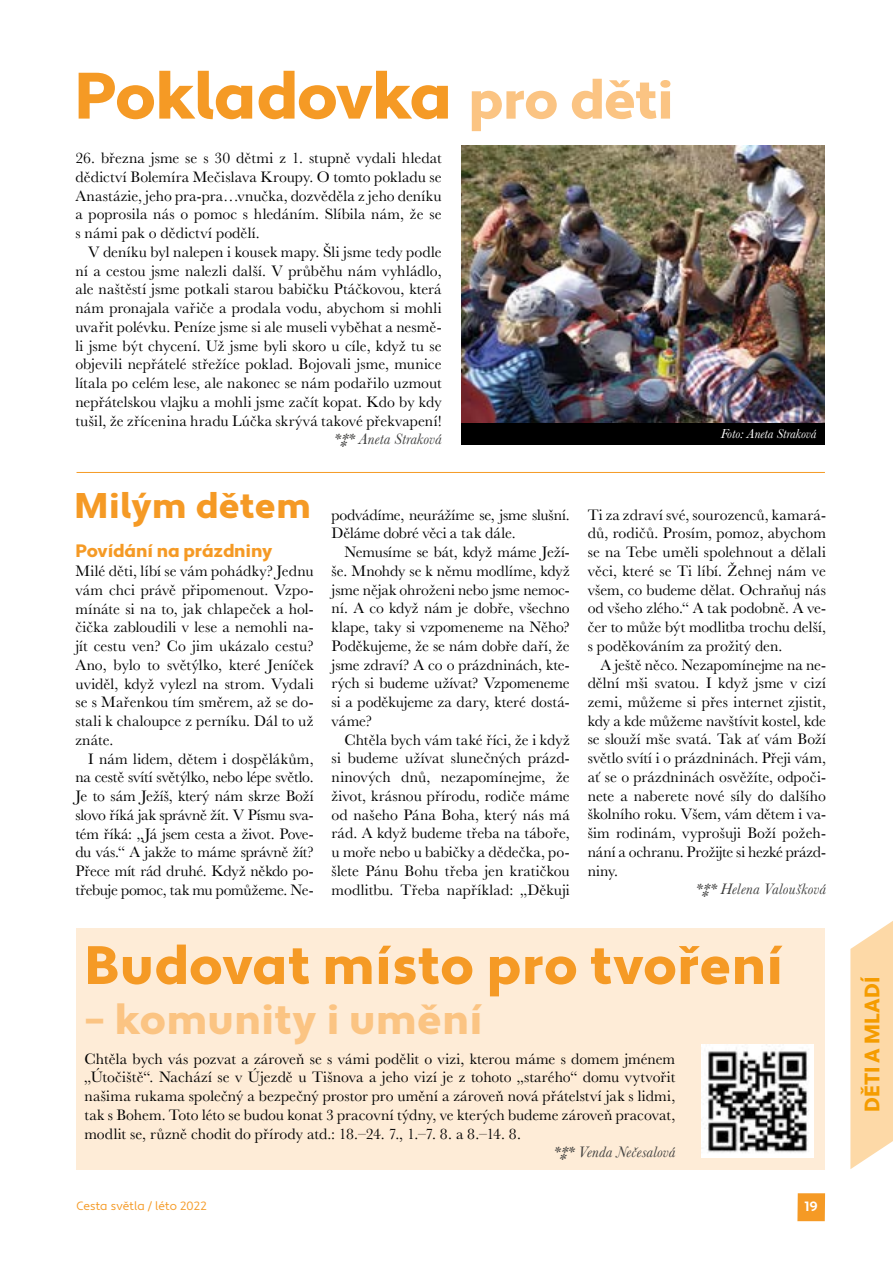
<style>
.page{position:relative;width:893px;height:1263px;background:#fff}
.page>*{position:absolute;margin:0;border:0;box-sizing:border-box;transform-origin:0 0}
.t1{font:900 65.55px "Apertura";letter-spacing:-.025em;color:#f59a25}
.t2{font:900 54px "Apertura";letter-spacing:.01em;color:#f59a25}
.t3{font:900 42px "Apertura";letter-spacing:.015em;color:#fbc483}
.t4{font:900 35.7px "Apertura";letter-spacing:.015em;color:#f59a25}
.t5{font:900 21px "Apertura";letter-spacing:.005em;color:#f59c00}
.t6{font:900 18px "Apertura";letter-spacing:-.005em;color:#f59a25}
.t7{font:15.75px/18.8px "Baskerville";color:#000;text-align:justify}
.t8{font:italic 15.75px "Baskerville";letter-spacing:.01em;color:#3c3c3b}
.t9{font:italic 13.5px "Baskerville";color:#fff}
.t10{font:700 13.5px "Apertura";color:#fff}
.t11{font:12px "Apertura";letter-spacing:-.005em;color:#f59a25}
.s1{font-size:54.6px;color:#fbc483}
</style>
<div class="page">
<div style="left:797px;top:1193px;width:28px;height:28px;background:#f59a25"></div>
<svg style="left:850px;top:921px;width:43px;height:248px;background:#fdddb1"></svg>
<div style="left:76px;top:928px;width:749px;height:241px;background:#feecd7"></div>
<hr style="left:77px;top:472px;width:748px;height:1px;background:#f59a25">
<img style="left:701px;top:1045px;width:112px;height:112px">
<img style="left:461px;top:146px;width:364px;height:277px">
<div style="left:461px;top:423px;width:364px;height:22px;background:#000"></div>
<h1 class="t1" style="left:74px;top:56px;width:601px">Pokladovka <span class="s1">pro děti</span></h1>
<p class="t7" style="left:75px;top:149px;width:368px">26. března jsme se s 30 dětmi z 1. stupně vydali hledat dědictví Bolemíra Mečislava Kroupy. O tomto pokladu se Anastázie, jeho pra-pra…vnučka, dozvěděla z jeho deníku a poprosila nás o pomoc s hledáním. Slíbila nám, že se s námi pak o dědictví podělí.</p>
<p class="t7" style="left:75px;top:243px;width:368px;text-indent:13px">V deníku byl nalepen i kousek mapy. Šli jsme tedy podle ní a cestou jsme nalezli další. V průběhu nám vyhládlo, ale naštěstí jsme potkali starou babičku Ptáčkovou, která nám pronajala vařiče a prodala vodu, abychom si mohli uvařit polévku. Peníze jsme si ale museli vyběhat a nesmě&shy;li jsme být chycení. Už jsme byli skoro u cíle, když tu se objevili nepřátelé střežíce poklad. Bojovali jsme, munice lítala po celém lese, ale nakonec se nám podařilo uzmout nepřátelskou vlajku a mohli jsme začít kopat. Kdo by kdy tušil, že zřícenina hradu Lúčka skrývá takové překvapení!</p>
<p class="t8" style="left:333px;top:429px;width:110px">*⁑* Aneta Straková</p>
<p class="t9" style="left:721px;top:425px;width:97px">Foto: Aneta Straková</p>
<h3 class="t4" style="left:74px;top:484px;width:238px">Milým dětem</h3>
<p class="t6" style="left:75px;top:540px;width:198px">Povídání na prázdniny</p>
<p class="t7" style="left:75px;top:562px;width:240px">Milé děti, líbí se vám pohádky? Jednu vám chci právě připomenout. Vzpo&shy;mínáte si na to, jak chlapeček a hol&shy;čička zabloudili v lese a nemohli na&shy;jít cestu ven? Co jim ukázalo cestu?<br>Ano, bylo to světýlko, které Jeníček uviděl, když vylezl na strom. Vydali se s Mařenkou tím směrem, až se do&shy;stali k chaloupce z perníku. Dál to už znáte.</p>
<p class="t7" style="left:75px;top:749px;width:240px;text-indent:13px">I nám lidem, dětem i dospělákům, na cestě svítí světýlko, nebo lépe světlo.<br>Je to sám Ježíš, který nám skrze Boží slovo říká jak správně žít. V Písmu sva&shy;tém říká: „Já jsem cesta a život. Pove&shy;du vás.“ A jakže to máme správně žít?<br>Přece mít rád druhé. Když někdo po&shy;třebuje pomoc, tak mu pomůžeme. Ne-</p>
<p class="t7" style="left:332px;top:505px;width:240px">podvádíme, neurážíme se, jsme slušní.<br>Děláme dobré věci a tak dále.</p>
<p class="t7" style="left:332px;top:543px;width:240px;text-indent:13px">Nemusíme se bát, když máme Ježí&shy;še. Mnohdy se k němu modlíme, když jsme nějak ohroženi nebo jsme nemoc&shy;ní. A co když nám je dobře, všechno klape, taky si vzpomeneme na Něho?<br>Poděkujeme, že se nám dobře daří, že jsme zdraví? A co o prázdninách, kte&shy;rých si budeme užívat? Vzpomeneme si a poděkujeme za dary, které dostá&shy;váme?</p>
<p class="t7" style="left:332px;top:730px;width:240px;text-indent:13px">Chtěla bych vám také říci, že i když si budeme užívat slunečných prázd&shy;ninových dnů, nezapomínejme, že život, krásnou přírodu, rodiče máme od našeho Pána Boha, který nás má rád. A když budeme třeba na táboře, u moře nebo u babičky a dědečka, po&shy;šlete Pánu Bohu třeba jen kratičkou modlitbu. Třeba například: „Děkuji</p>
<p class="t7" style="left:588px;top:505px;width:240px">Ti za zdraví své, sourozenců, kamará&shy;dů, rodičů. Prosím, pomoz, abychom se na Tebe uměli spolehnout a dělali věci, které se Ti líbí. Žehnej nám ve všem, co budeme dělat. Ochraňuj nás od všeho zlého.“ A tak podobně. A ve&shy;čer to může být modlitba trochu delší, s poděkováním za prožitý den.</p>
<p class="t7" style="left:588px;top:655px;width:240px;text-indent:13px">A ještě něco. Nezapomínejme na ne&shy;dělní mši svatou. I když jsme v cizí zemi, můžeme si přes internet zjistit, kdy a kde můžeme navštívit kostel, kde se slouží mše svatá. Tak ať vám Boží světlo svítí i o prázdninách. Přeji vám, ať se o prázdninách osvěžíte, odpoči&shy;nete a naberete nové síly do dalšího školního roku. Všem, vám dětem i va&shy;šim rodinám, vyprošuji Boží požeh&shy;nání a ochranu. Prožijte si hezké prázd&shy;niny.</p>
<p class="t8" style="left:695px;top:879px;width:132px">*⁑* Helena Valoušková</p>
<h2 class="t2" style="left:85px;top:932px;width:700px">Budovat místo pro tvoření</h2>
<h3 class="t3" style="left:85px;top:994px;width:400px">– komunity i umění</h3>
<p class="t7" style="left:85px;top:1049px;width:592px">Chtěla bych vás pozvat a zároveň se s vámi podělit o vizi, kterou máme s domem jménem „Útočiště“. Nachází se v Újezdě u Tišnova a jeho vizí je z tohoto „starého“ domu vytvořit našima rukama společný a bezpečný prostor pro umění a zároveň nová přátelství jak s lidmi, tak s Bohem. Toto léto se budou konat 3 pracovní týdny, ve kterých budeme zároveň pracovat, modlit se, různě chodit do přírody atd.: 18.–24. 7., 1.–7. 8. a 8.–14. 8.</p>
<p class="t8" style="left:553px;top:1142px;width:124px">*⁑* Venda Nečesalová</p>
<p class="t11" style="left:77px;top:1198px;width:132px">Cesta světla / léto 2022</p>
<p class="t10" style="left:805px;top:1198px;width:15px">19</p>
<h3 class="t5" style="left:859px;top:1111px;width:136px;rotate:-90deg">DĚTI A MLADÍ</h3>
</div>
